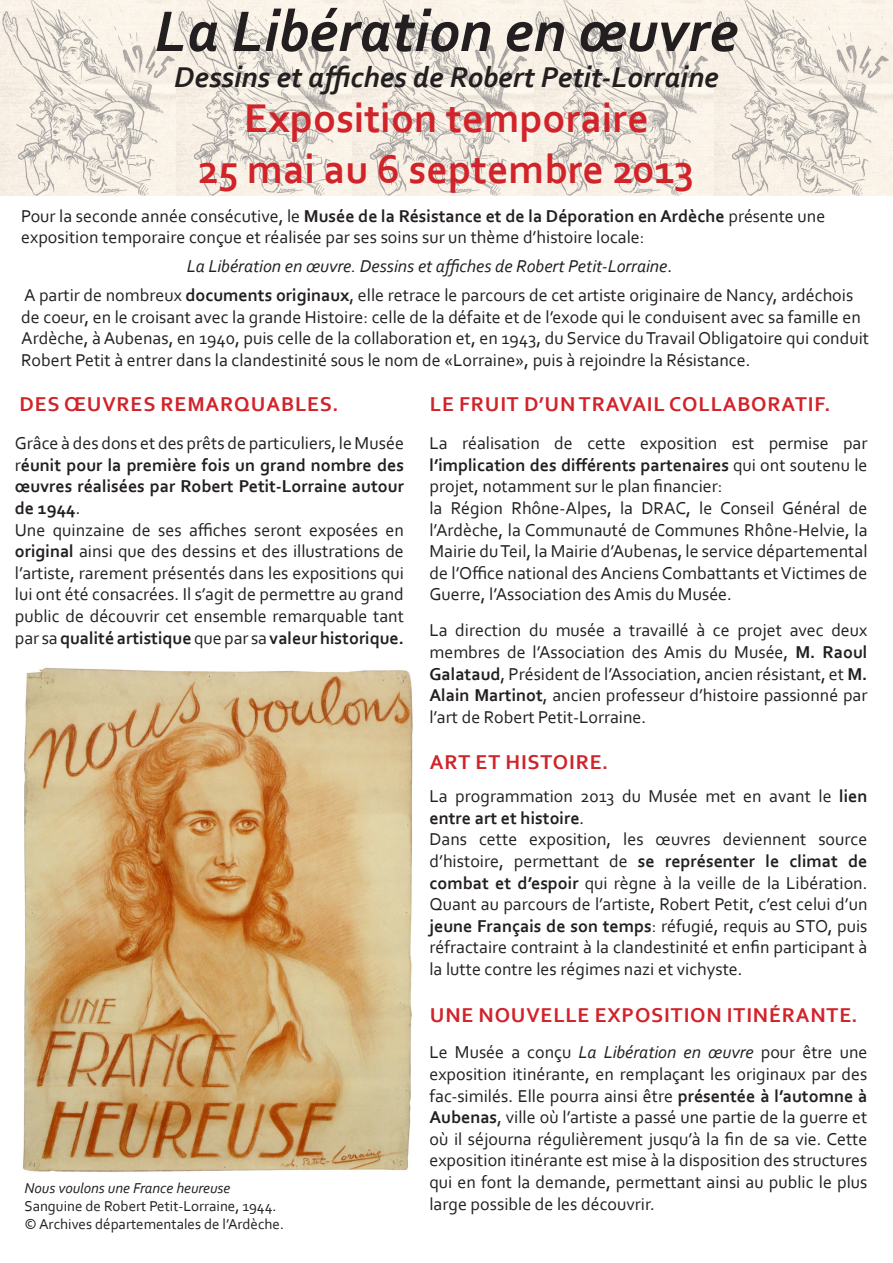
<style>
.page{position:relative;width:893px;height:1263px;background:#fff}
.page>*{position:absolute;margin:0;border:0;box-sizing:border-box;transform-origin:0 0}
.t1{font:italic 700 60px "Corbel";color:#231f20}
.t2{font:700 42px "Corbel";color:#d1232a}
.t3{font:italic 700 30px "Corbel";color:#231f20}
.t4{font:700 21px "Corbel";letter-spacing:.04em;color:#d1232a}
.t5{font:18px/21.6px "Corbel";color:#231f20;text-align:justify}
.t6{font:700 18px/21.6px "Corbel";color:#231f20;text-align:justify}
.t7{font:italic 18px "Corbel";color:#231f20}
.t8{font:15px "Corbel";color:#231f20}
.t9{font:italic 15px "Corbel";color:#231f20}
.s1{font-weight:700}
.s2{font-style:normal}
.s3{font-weight:400}
.s4{font-style:italic}
</style>
<div class="page">
<svg style="left:0;top:0;width:893px;height:196px;background:#ece5dc"></svg>
<img style="left:22px;top:667px;width:391px;height:505px">
<p class="t1" style="left:155px;top:-6px;width:585px">La Libération en œuvre</p>
<p class="t3" style="left:174px;top:59px;width:546px">Dessins et affiches de Robert Petit-Lorraine</p>
<p class="t2" style="left:244px;top:92px;width:406px">Exposition temporaire</p>
<p class="t2" style="left:198px;top:143px;width:498px">25 mai au 6 septembre 2013</p>
<p class="t5" style="left:21px;top:205px;width:805px">Pour la seconde année consécutive, le <span class="s1">Musée de la Résistance et de la Déporation en Ardèche</span> présente une exposition temporaire conçue et réalisée par ses soins sur un thème d’histoire locale:</p>
<p class="t7" style="left:187px;top:255px;width:487px">La Libération en œuvre. Dessins et affiches de Robert Petit-Lorraine<span class="s2">.</span></p>
<p class="t5" style="left:21px;top:284px;width:849px;text-align:left">A partir de nombreux <span class="s1">documents originaux</span>, elle retrace le parcours de cet artiste originaire de Nancy, ardéchois de coeur, en le croisant avec la grande Histoire: celle de la défaite et de l’exode qui le conduisent avec sa famille en Ardèche, à Aubenas, en 1940, puis celle de la collaboration et, en 1943, du Service du Travail Obligatoire qui conduit Robert Petit à entrer dans la clandestinité sous le nom de «Lorraine», puis à rejoindre la Résistance.</p>
<p class="t4" style="left:430px;top:391px;width:402px">LE FRUIT D’UN TRAVAIL COLLABORATIF.</p>
<p class="t4" style="left:20px;top:391px;width:320px">DES ŒUVRES REMARQUABLES.</p>
<p class="t6" style="left:15px;top:432px;width:391px"><span class="s3">Grâce à des dons et des prêts de particuliers, le Musée r</span>éunit pour la première fois un grand nombre des œuvres réalisées par Robert Petit-Lorraine autour de 1944<span class="s3">.</span></p>
<p class="t5" style="left:15px;top:518px;width:391px">Une quinzaine de ses affiches seront exposées en <span class="s1">original</span> ainsi que des dessins et des illustrations de l’artiste, rarement présentés dans les expositions qui lui ont été consacrées. Il s’agit de permettre au grand public de découvrir cet ensemble remarquable tant par sa <span class="s1">qualité artistique</span> que par sa <span class="s1">valeur historique.</span></p>
<p class="t5" style="left:429px;top:432px;width:439px">La réalisation de cette exposition est permise par <span class="s1">l’implication des différents partenaires</span> qui ont soutenu le projet, notamment sur le plan financier:</p>
<p class="t5" style="left:429px;top:497px;width:439px">la Région Rhône-Alpes, la DRAC, le Conseil Général de l’Ardèche, la Communauté de Communes Rhône-Helvie, la Mairie du Teil, la Mairie d’Aubenas, le service départemental de l’Office national des Anciens Combattants et Victimes de Guerre, l’Association des Amis du Musée.</p>
<p class="t5" style="left:429px;top:619px;width:439px">La direction du musée a travaillé à ce projet avec deux membres de l’Association des Amis du Musée, <span class="s1">M. Raoul Galataud</span>, Président de l’Association, ancien résistant, et <span class="s1">M.<br>Alain Martinot</span>, ancien professeur d’histoire passionné par l’art de Robert Petit-Lorraine.</p>
<p class="t4" style="left:430px;top:749px;width:180px">ART ET HISTOIRE.</p>
<p class="t5" style="left:429px;top:785px;width:439px">La programmation 2013 du Musée met en avant le <span class="s1">lien entre art et histoire</span>.</p>
<p class="t5" style="left:429px;top:828px;width:439px">Dans cette exposition, les œuvres deviennent source d’histoire, permettant de <span class="s1">se représenter le climat de combat et d’espoir</span> qui règne à la veille de la Libération.<br>Quant au parcours de l’artiste, Robert Petit, c’est celui d’un <span class="s1">jeune Français de son temps</span>: réfugié, requis au STO, puis réfractaire contraint à la clandestinité et enfin participant à la lutte contre les régimes nazi et vichyste.</p>
<p class="t9" style="left:24px;top:1179px;width:207px">Nous voulons une France heureuse</p>
<p class="t8" style="left:24px;top:1197px;width:253px">Sanguine de Robert Petit-Lorraine, 1944.</p>
<p class="t8" style="left:24px;top:1215px;width:261px">© Archives départementales de l’Ardèche.</p>
<p class="t4" style="left:430px;top:1002px;width:429px">UNE NOUVELLE EXPOSITION ITINÉRANTE.</p>
<p class="t5" style="left:429px;top:1041px;width:439px">Le Musée a conçu <span class="s4">La Libération en œuvre</span> pour être une exposition itinérante, en remplaçant les originaux par des fac-similés. Elle pourra ainsi être <span class="s1">présentée à l’automne à Aubenas</span>, ville où l’artiste a passé une partie de la guerre et où il séjourna régulièrement jusqu’à la fin de sa vie. Cette exposition itinérante est mise à la disposition des structures qui en font la demande, permettant ainsi au public le plus large possible de les découvrir.</p>
</div>
